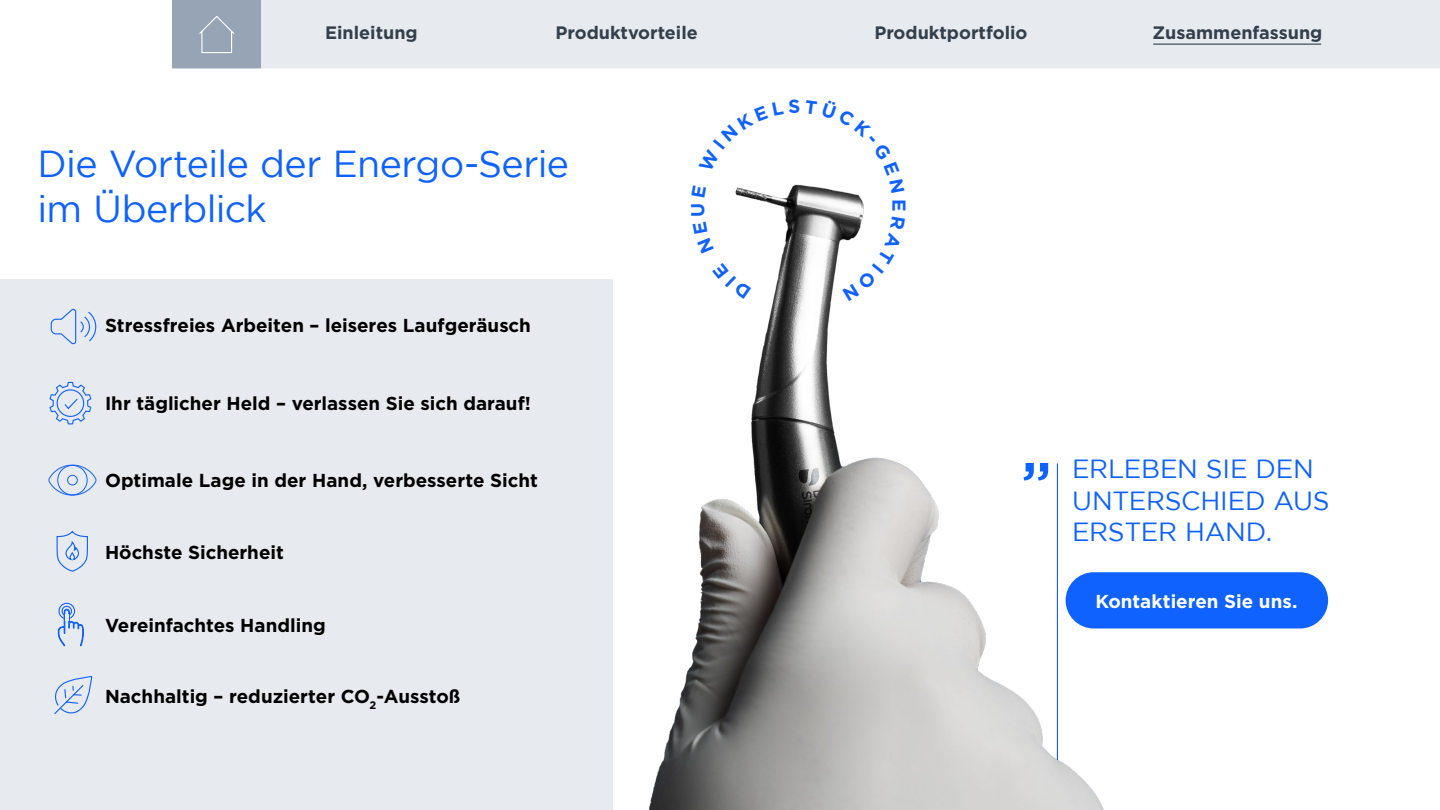
<style>
.page{position:relative;width:1440px;height:810px;background:#fff}
.page>*{position:absolute;margin:0;border:0;box-sizing:border-box;transform-origin:0 0}
.t1{font:37.5px/45px "Gotham";letter-spacing:-.015em;color:#0f62fe}
.t2{font:26.25px/31.5px "Gotham";letter-spacing:-.015em;color:#0f62fe}
.t3{font:700 18.75px "Gotham";color:#000}
.t4{font:700 18.75px "Gotham";color:#fff}
.t5{font:700 18.75px "Gotham";color:#0f62fe}
.t6{font:700 18px "Gotham";color:#333f4c}
</style>
<div class="page">
<img style="left:612px;top:184px;width:548px;height:626px">
<div style="left:0;top:279px;width:612px;height:531px;background:#e7eaee"></div>
<svg style="left:1024px;top:463px;width:24px;height:18px"></svg>
<svg style="left:49px;top:381px;width:43px;height:44px"></svg>
<svg style="left:50px;top:308px;width:47px;height:37px"></svg>
<svg style="left:48px;top:464px;width:49px;height:32px"></svg>
<div style="left:57px;top:465px;width:31px;height:30px;border:1px solid #0f62fe;border-radius:50%"></div>
<div style="left:67px;top:475px;width:11px;height:10px;border:1px solid #0f62fe;border-radius:50%"></div>
<div style="left:62px;top:606px;width:10px;height:10px;border:1px solid #0f62fe;border-radius:50%"></div>
<div style="left:58px;top:603px;width:17px;height:16px;border:1px solid #0f62fe;border-radius:50%"></div>
<svg style="left:58px;top:609px;width:26px;height:37px"></svg>
<svg style="left:56px;top:530px;width:32px;height:42px"></svg>
<svg style="left:54px;top:677px;width:39px;height:37px"></svg>
<div style="left:1066px;top:572px;width:262px;height:56px;background:#0f62fe;border-radius:28px"></div>
<div style="left:261px;top:0;width:1179px;height:69px;background:#e7eaee"></div>
<div style="left:172px;top:0;width:89px;height:69px;background:#97a4b6"></div>
<svg style="left:199px;top:16px;width:36px;height:38px"></svg>
<hr style="left:1153px;top:44px;width:168px;height:1px;background:#333f4c">
<hr style="left:0;top:68px;width:1440px;height:2px;background:#fff">
<svg style="left:712px;top:263px;width:39px;height:36px"></svg>
<svg style="left:693px;top:222px;width:21px;height:32px"></svg>
<svg style="left:691px;top:204px;width:14px;height:12px"></svg>
<svg style="left:692px;top:185px;width:14px;height:12px"></svg>
<svg style="left:805px;top:184px;width:100px;height:9px"></svg>
<svg style="left:842px;top:217px;width:63px;height:84px"></svg>
<p class="t6" style="left:325px;top:21px;width:94px">Einleitung</p>
<p class="t6" style="left:555px;top:21px;width:144px">Produktvorteile</p>
<p class="t6" style="left:874px;top:21px;width:155px">Produktportfolio</p>
<p class="t6" style="left:1153px;top:21px;width:171px">Zusammenfassung</p>
<h1 class="t1" style="left:37px;top:141px;width:533px">Die Vorteile der Energo-Serie im Überblick</h1>
<p class="t3" style="left:105px;top:313px;width:427px">Stressfreies Arbeiten – leiseres Laufgeräusch</p>
<p class="t3" style="left:105px;top:391px;width:427px">Ihr täglicher Held – verlassen Sie sich darauf!</p>
<p class="t3" style="left:105px;top:468px;width:434px">Optimale Lage in der Hand, verbesserte Sicht</p>
<p class="t3" style="left:105px;top:540px;width:180px">Höchste Sicherheit</p>
<p class="t3" style="left:105px;top:613px;width:222px">Vereinfachtes Handling</p>
<p class="t3" style="left:105px;top:684px;width:357px">Nachhaltig – reduzierter CO<sub>2</sub>-Ausstoß</p>
<p class="t5" style="left:912px;top:199px;width:14px;rotate:90deg">E</p>
<h2 class="t2" style="left:1072px;top:453px;width:259px">ERLEBEN SIE DEN<br>UNTERSCHIED AUS<br>ERSTER HAND.</h2>
<p class="t4" style="left:1095px;top:589px;width:204px">Kontaktieren Sie uns.</p>
</div>
